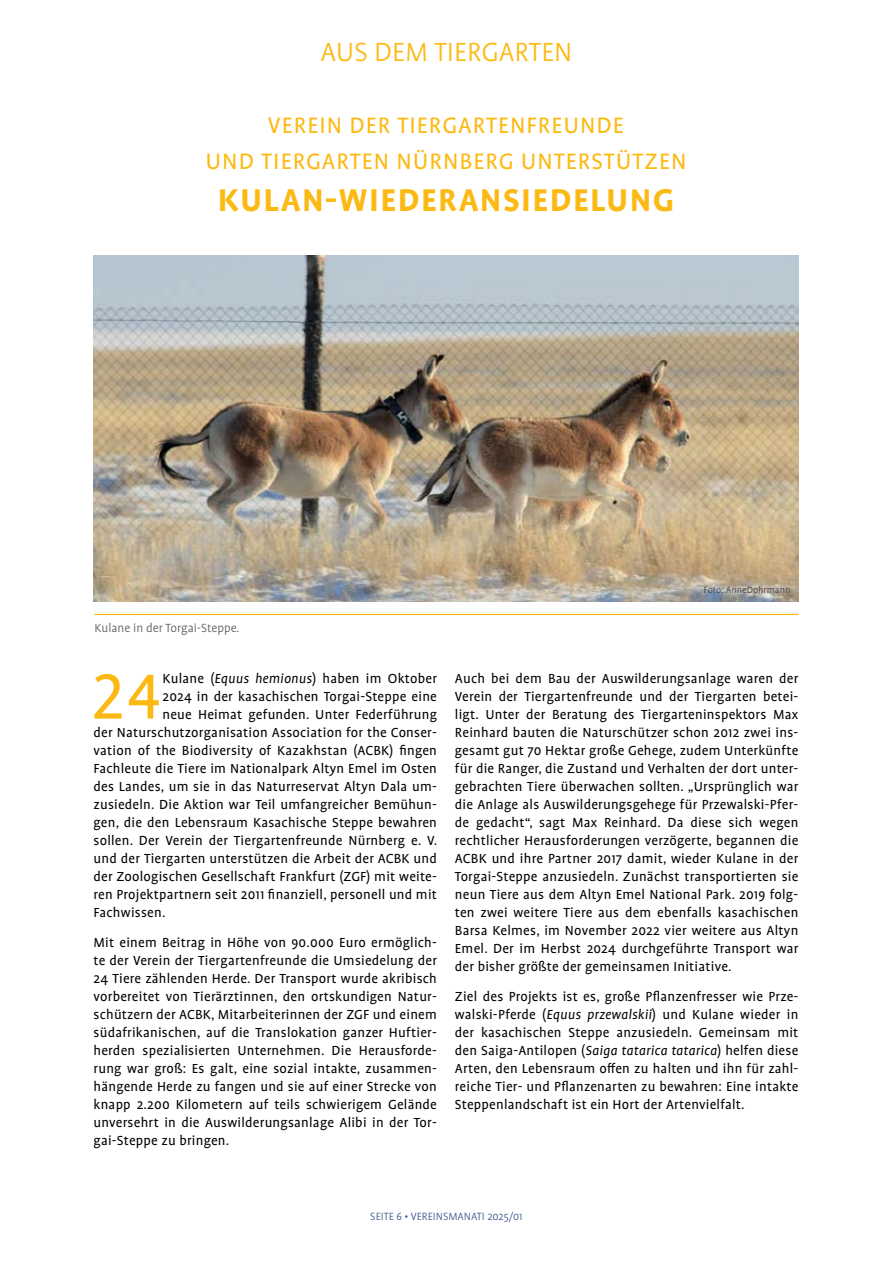
<style>
.page{position:relative;width:893px;height:1263px;background:#fff}
.page>*{position:absolute;margin:0;border:0;box-sizing:border-box;transform-origin:0 0}
.t1{font:72.9px "Profile OT";color:#fdb913}
.t2{font:700 36px "Profile OT";letter-spacing:.04em;color:#fdb913}
.t3{font:300 30px "Profile OT";color:#fdb913}
.t4{font:25.5px "Profile OT";letter-spacing:.04em;color:#fdb913}
.t5{font:15px/18px "Profile OT";letter-spacing:.015em;color:#000;text-align:justify}
.t6{font:300 13.5px "Profile OT";color:#58595b}
.t7{font:300 12px "Profile OT";color:#41568d}
.t8{font:300 10.5px "Profile OT";color:#414042}
.s1{font-style:italic}
</style>
<div class="page">
<hr style="left:94px;top:614px;width:705px;height:1px;background:#fdb913">
<img style="left:93px;top:256px;width:706px;height:345px">
<h3 class="t3" style="left:321px;top:36px;width:253px">AUS DEM TIERGARTEN</h3>
<h3 class="t4" style="left:268px;top:112px;width:27px">Verein</h3>
<h3 class="t4" style="left:349px;top:112px;width:14px">der</h3>
<h3 class="t4" style="left:397px;top:112px;width:27px">Tiergartenfreunde</h3>
<h3 class="t4" style="left:206px;top:148px;width:17px">und</h3>
<h3 class="t4" style="left:261px;top:148px;width:26px">Tiergarten</h3>
<h3 class="t4" style="left:396px;top:148px;width:48px">Nürnberg</h3>
<h3 class="t4" style="left:521px;top:148px;width:15px">unterst</h3>
<h3 class="t4" style="left:616px;top:148px;width:31px">ützen</h3>
<h2 class="t2" style="left:218px;top:181px;width:458px">KULAN-WIEDERANSIEDELUNG</h2>
<p class="t6" style="left:94px;top:621px;width:147px">Kulane in der Torgai-Steppe.</p>
<p class="t8" style="left:704px;top:584px;width:88px">Foto: AnneDohrmann</p>
<h1 class="t1" style="left:91px;top:658px;width:72px">24</h1>
<p class="t5" style="left:162px;top:670px;width:276px">Kulane (<span class="s1">Equus hemionus</span>) haben im Oktober</p>
<p class="t5" style="left:162px;top:688px;width:276px">2024 in der kasachischen Torgai-Steppe eine</p>
<p class="t5" style="left:162px;top:706px;width:276px">neue Heimat gefunden. Unter Federführung</p>
<p class="t5" style="left:94px;top:724px;width:345px">der Naturschutzorganisation Association for the Conser-</p>
<p class="t5" style="left:94px;top:742px;width:345px">vation of the Biodiversity of Kazakhstan (ACBK) fingen</p>
<p class="t5" style="left:94px;top:760px;width:345px">Fachleute die Tiere im Nationalpark Altyn Emel im Osten</p>
<p class="t5" style="left:94px;top:778px;width:345px">des Landes, um sie in das Naturreservat Altyn Dala um-</p>
<p class="t5" style="left:94px;top:796px;width:345px">zusiedeln. Die Aktion war Teil umfangreicher Bemühun-</p>
<p class="t5" style="left:94px;top:814px;width:345px">gen, die den Lebensraum Kasachische Steppe bewahren</p>
<p class="t5" style="left:94px;top:832px;width:345px">sollen. Der Verein der Tiergartenfreunde Nürnberg e. V.</p>
<p class="t5" style="left:94px;top:850px;width:345px">und der Tiergarten unterstützen die Arbeit der ACBK und</p>
<p class="t5" style="left:94px;top:868px;width:345px">der Zoologischen Gesellschaft Frankfurt (ZGF) mit weite-</p>
<p class="t5" style="left:94px;top:886px;width:345px">ren Projektpartnern seit 2011 finanziell, personell und mit</p>
<p class="t5" style="left:94px;top:904px;width:73px">Fachwissen.</p>
<p class="t5" style="left:94px;top:935px;width:345px">Mit einem Beitrag in Höhe von 90.000 Euro ermöglich&shy;te der Verein der Tiergartenfreunde die Umsiedelung der 24 Tiere zählenden Herde. Der Transport wurde akribisch vorbereitet von Tierärztinnen, den ortskundigen Natur&shy;schützern der ACBK, Mitarbeiterinnen der ZGF und einem südafrikanischen, auf die Translokation ganzer Huftier&shy;herden spezialisierten Unternehmen. Die Herausforde&shy;rung war groß: Es galt, eine sozial intakte, zusammen&shy;hängende Herde zu fangen und sie auf einer Strecke von knapp 2.200 Kilometern auf teils schwierigem Gelände unversehrt in die Auswilderungsanlage Alibi in der Tor&shy;gai-Steppe zu bringen.</p>
<p class="t5" style="left:455px;top:670px;width:345px">Auch bei dem Bau der Auswilderungsanlage waren der Verein der Tiergartenfreunde und der Tiergarten betei&shy;ligt. Unter der Beratung des Tiergarteninspektors Max Reinhard bauten die Naturschützer schon 2012 zwei ins&shy;gesamt gut 70 Hektar große Gehege, zudem Unterkünfte für die Ranger, die Zustand und Verhalten der dort unter&shy;gebrachten Tiere überwachen sollten. „Ursprünglich war die Anlage als Auswilderungsgehege für Przewalski-Pfer&shy;de gedacht“, sagt Max Reinhard. Da diese sich wegen rechtlicher Herausforderungen verzögerte, begannen die ACBK und ihre Partner 2017 damit, wieder Kulane in der Torgai-Steppe anzusiedeln. Zunächst transportierten sie neun Tiere aus dem Altyn Emel National Park. 2019 folg&shy;ten zwei weitere Tiere aus dem ebenfalls kasachischen Barsa Kelmes, im November 2022 vier weitere aus Altyn Emel. Der im Herbst 2024 durchgeführte Transport war der bisher größte der gemeinsamen Initiative.</p>
<p class="t5" style="left:455px;top:989px;width:345px">Ziel des Projekts ist es, große Pflanzenfresser wie Prze&shy;walski-Pferde (<span class="s1">Equus przewalskii</span>) und Kulane wieder in der kasachischen Steppe anzusiedeln. Gemeinsam mit den Saiga-Antilopen (<span class="s1">Saiga tatarica tatarica</span>) helfen diese Arten, den Lebensraum offen zu halten und ihn für zahl&shy;reiche Tier- und Pflanzenarten zu bewahren: Eine intakte Steppenlandschaft ist ein Hort der Artenvielfalt.</p>
<p class="t7" style="left:370px;top:1210px;width:154px">SEITE 6 • VEREINSMANATI 2025/01</p>
</div>
